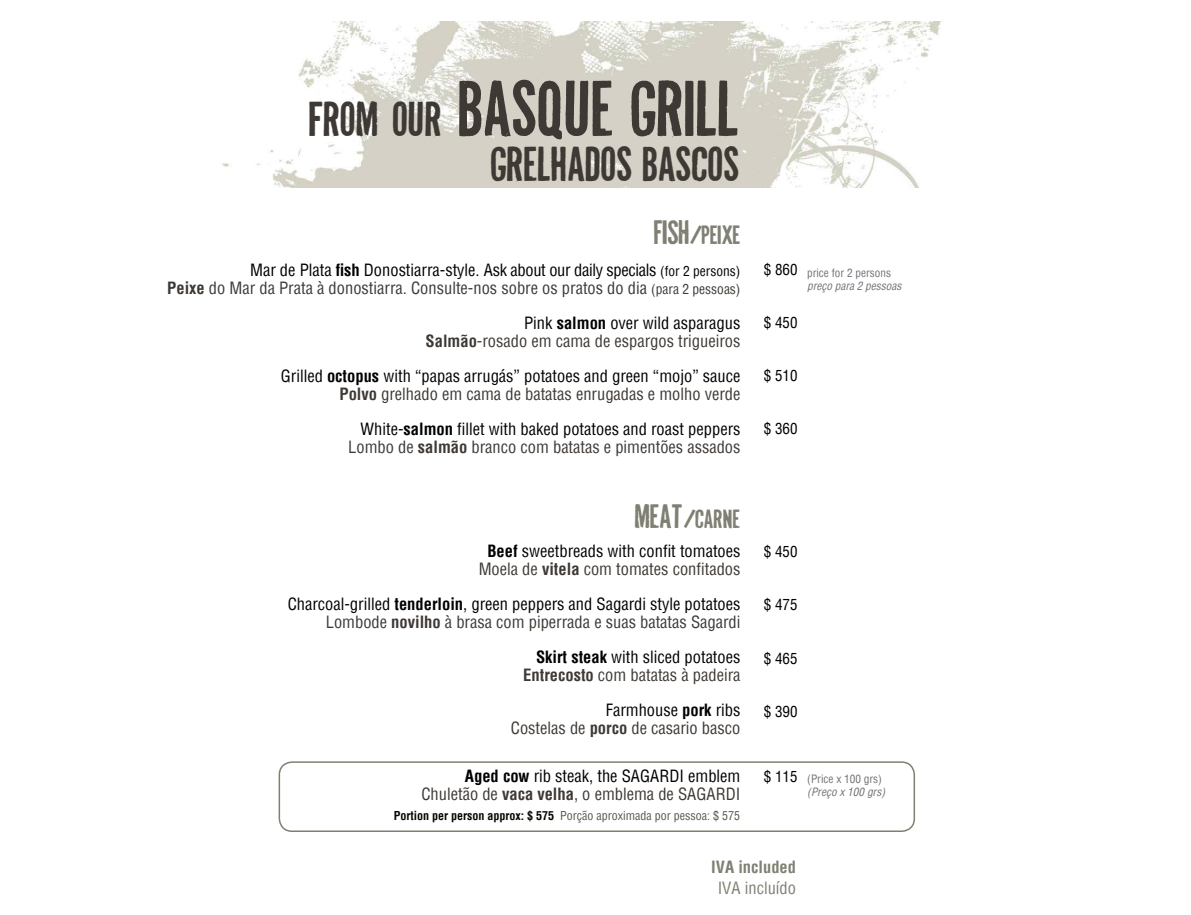
<style>
.page{position:relative;width:1191px;height:915px;background:#fff}
.page>*{position:absolute;margin:0;border:0;box-sizing:border-box;transform-origin:0 0}
.t1{font:63px "Mal de Ojo";color:#3e3935}
.t2{font:39px "Mal de Ojo";color:#3e3935}
.t3{font:21px "Mal de Ojo";color:#7f7f73}
.t4{font:condensed 16.5px/18px "Helvetica";color:#000;text-align:right}
.t5{font:condensed 16.5px/18px "Helvetica";color:#3e3935;text-align:right}
.t6{font:700 condensed 16.5px "Helvetica";color:#7f7f73}
.t7{font:condensed 16.5px "Helvetica";color:#7f7f73}
.t8{font:condensed 15px "Helvetica";color:#000}
.t9{font:condensed 12px "Helvetica";color:#58574e}
.t10{font:italic condensed 11.25px "Helvetica";color:#727277}
.t11{font:condensed 11.25px "Helvetica";color:#727277}
.s1{font-size:39px}
.s2{font-size:27px}
.s3{color:#000}
.s4{font-weight:700;color:#000}
.s5{font-size:13.5px;color:#000}
.s6{font-weight:700}
.s7{font-size:13.5px}
.s8{font-weight:700;color:#3e3935}
.s9{color:#3e3935}
.s10{font-weight:700;color:#060500}
</style>
<div class="page">
<img style="left:222px;top:21px;width:720px;height:166px">
<div style="left:279px;top:761px;width:636px;height:70px;border:2px solid #7f7f73;border-radius:13px"></div>
<h1 class="t1" style="left:310px;top:77px;width:432px"><span class="s1">FROM OUR</span> BASQUE GRILL</h1>
<h2 class="t2" style="left:491px;top:145px;width:250px">GRELHADOS BASCOS</h2>
<p class="t3" style="left:654px;top:225px;width:88px"><span class="s2">FISH</span>/PEIXE</p>
<p class="t5" style="left:167px;top:260px;width:575px"><span class="s3">Mar de Plata</span> <span class="s4">fish</span> <span class="s3">Donostiarra-style. Ask about our daily specials</span> <span class="s5">(for 2 persons)<br></span><span class="s6">Peixe</span> do Mar da Prata à donostiarra. Consulte-nos sobre os pratos do dia <span class="s7">(para 2 pessoas)</span></p>
<p class="t5" style="left:425px;top:313px;width:316px"><span class="s3">Pink</span> <span class="s4">salmon</span> <span class="s3">over wild asparagus<br></span><span class="s6">Salmão</span>-rosado em cama de espargos trigueiros</p>
<p class="t4" style="left:281px;top:366px;width:461px">Grilled <span class="s6">octopus</span> with “papas arrugás” potatoes and green “mojo” sauce<br><span class="s8">Polvo</span> <span class="s9">grelhado em cama de batatas enrugadas e molho verde</span></p>
<p class="t4" style="left:348px;top:419px;width:394px">White-<span class="s6">salmon</span> fillet with baked potatoes and roast peppers<br><span class="s9">Lombo de</span> <span class="s8">salmão</span> <span class="s9">branco com batatas e pimentões assados</span></p>
<p class="t8" style="left:763px;top:260px;width:35px">$ 860</p>
<p class="t8" style="left:763px;top:313px;width:35px">$ 450</p>
<p class="t8" style="left:763px;top:366px;width:35px">$ 510</p>
<p class="t8" style="left:763px;top:419px;width:35px">$ 360</p>
<p class="t11" style="left:807px;top:265px;width:86px">price for 2 persons</p>
<p class="t10" style="left:807px;top:279px;width:96px">preço para 2 pessoas</p>
<p class="t3" style="left:635px;top:508px;width:107px"><span class="s2">MEAT</span>/CARNE</p>
<p class="t4" style="left:479px;top:541px;width:263px;text-align:center"><span class="s6">Beef</span> sweetbreads with confit tomatoes<br><span class="s9">Moela de</span> <span class="s8">vitela</span> <span class="s9">com tomates confitados</span></p>
<p class="t4" style="left:288px;top:594px;width:454px">Charcoal-grilled <span class="s6">tenderloin</span>, green peppers and Sagardi style potatoes<br><span class="s9">Lombode</span> <span class="s8">novilho</span> <span class="s9">à brasa com piperrada e suas batatas Sagardi</span></p>
<p class="t4" style="left:523px;top:647px;width:219px"><span class="s6">Skirt steak</span> with sliced potatoes<br><span class="s8">Entrecosto</span> <span class="s9">com batatas à padeira</span></p>
<p class="t5" style="left:511px;top:700px;width:231px"><span class="s3">Farmhouse</span> <span class="s4">pork</span> <span class="s3">ribs<br></span>Costelas de <span class="s6">porco</span> de casario basco</p>
<p class="t5" style="left:421px;top:766px;width:320px"><span class="s4">Aged cow</span> <span class="s3">rib steak, the SAGARDI emblem<br></span>Chuletão de <span class="s6">vaca velha</span>, o emblema de SAGARDI</p>
<p class="t9" style="left:394px;top:807px;width:348px"><span class="s10">Portion per person approx: $ 575</span> Porção aproximada por pessoa: $ 575</p>
<p class="t8" style="left:763px;top:542px;width:35px">$ 450</p>
<p class="t8" style="left:763px;top:595px;width:35px">$ 475</p>
<p class="t8" style="left:763px;top:648px;width:35px">$ 465</p>
<p class="t8" style="left:763px;top:701px;width:35px">$ 390</p>
<p class="t8" style="left:763px;top:767px;width:35px">$ 115</p>
<p class="t11" style="left:807px;top:770px;width:76px">(Price x 100 grs)</p>
<p class="t10" style="left:807px;top:784px;width:79px">(Preço x 100 grs)</p>
<p class="t6" style="left:711px;top:855px;width:86px">IVA included</p>
<p class="t7" style="left:717px;top:876px;width:80px">IVA incluído</p>
</div>
